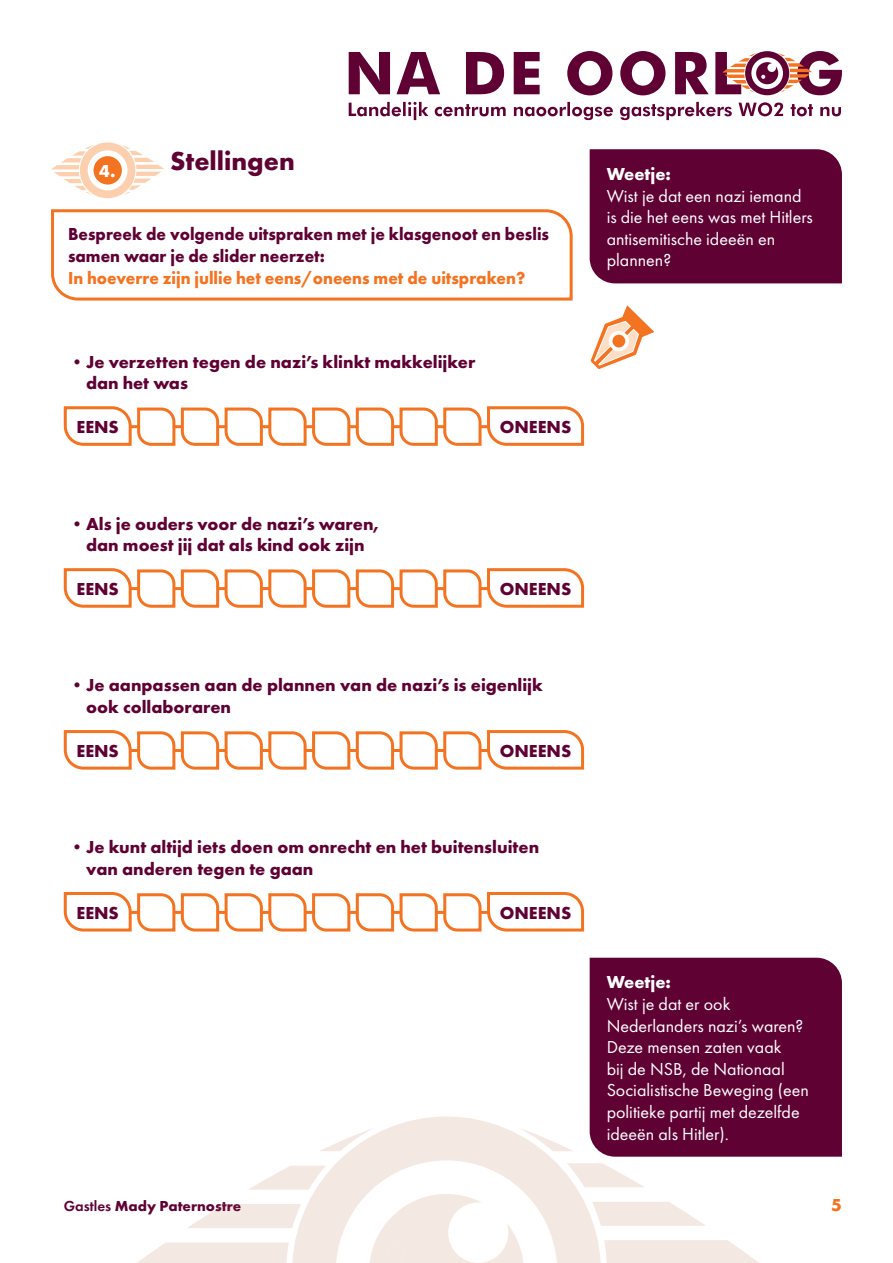
<style>
.page{position:relative;width:893px;height:1263px;background:#fff}
.page>*{position:absolute;margin:0;border:0;box-sizing:border-box;transform-origin:0 0}
.t1{font:700 27px "Futura PT";color:#600134}
.t2{font:700 18px/21.6px "Futura PT";color:#600134}
.t3{font:18px/21.6px "Futura PT";color:#fff}
.t4{font:700 18px/21.6px "Futura PT";color:#600134;scale:.94 1}
.t5{font:700 18px "Futura PT";color:#f47321;scale:.94 1}
.t6{font:700 18px "Futura PT";color:#fff}
.t7{font:700 18px "Futura PT";color:#f47321}
.t8{font:700 15px "Futura PT";color:#600134}
.s1{font-weight:600}
</style>
<div class="page">
<svg style="left:349px;top:102px;width:492px;height:18px"></svg>
<svg style="left:349px;top:51px;width:493px;height:44px"></svg>
<svg style="left:604px;top:1240px;width:155px;height:23px;background:#f4eae5"></svg>
<svg style="left:601px;top:1202px;width:105px;height:24px"></svg>
<svg style="left:601px;top:1163px;width:43px;height:24px"></svg>
<svg style="left:292px;top:1116px;width:309px;height:147px;fill:#f3e8e2"></svg>
<svg style="left:518px;top:1128px;width:56px;height:23px"></svg>
<svg style="left:370px;top:1194px;width:153px;height:69px"></svg>
<svg style="left:319px;top:1128px;width:56px;height:23px"></svg>
<svg style="left:249px;top:1165px;width:77px;height:25px"></svg>
<svg style="left:188px;top:1204px;width:113px;height:24px"></svg>
<svg style="left:137px;top:1242px;width:152px;height:21px;background:#f4eae5"></svg>
<svg style="left:51px;top:209px;width:522px;height:92px"></svg>
<svg style="left:51px;top:142px;width:113px;height:56px"></svg>
<div style="left:94px;top:156px;width:28px;height:28px;background:#f47321;border-radius:50%"></div>
<svg style="left:590px;top:305px;width:64px;height:64px"></svg>
<svg style="left:609px;top:331px;width:20px;height:20px"></svg>
<div style="left:612px;top:335px;width:13px;height:12px;background:#f47321;border-radius:50%"></div>
<div style="left:590px;top:958px;width:252px;height:199px;background:#600134"></div>
<div style="left:590px;top:149px;width:252px;height:134px;background:#600134"></div>
<svg style="left:63px;top:406px;width:522px;height:40px"></svg>
<svg style="left:63px;top:568px;width:522px;height:40px"></svg>
<svg style="left:63px;top:730px;width:522px;height:40px"></svg>
<svg style="left:63px;top:892px;width:522px;height:40px"></svg>
<h1 class="t1" style="left:99px;top:143px;width:197px"><sub>4.</sub> Stellingen</h1>
<p class="t4" style="left:68px;top:223px;width:513px">Bespreek de volgende uitspraken met je klasgenoot en beslis samen waar je de slider neerzet:</p>
<p class="t5" style="left:68px;top:266px;width:488px">In hoeverre zijn jullie het eens/oneens met de uitspraken?</p>
<p class="t2" style="left:86px;top:350px;width:391px;text-indent:-18px">• Je verzetten tegen de nazi’s klinkt makkelijker dan het was</p>
<p class="t2" style="left:77px;top:416px;width:44px">EENS</p>
<p class="t2" style="left:500px;top:416px;width:73px">ONEENS</p>
<p class="t2" style="left:68px;top:512px;width:313px;text-align:center">• Als je ouders voor de nazi’s waren, dan moest jij dat als kind ook zijn</p>
<p class="t2" style="left:77px;top:578px;width:44px">EENS</p>
<p class="t2" style="left:500px;top:578px;width:73px">ONEENS</p>
<p class="t2" style="left:86px;top:674px;width:458px;text-indent:-18px">• Je aanpassen aan de plannen van de nazi’s is eigenlijk ook collaboraren</p>
<p class="t2" style="left:77px;top:740px;width:44px">EENS</p>
<p class="t2" style="left:500px;top:740px;width:73px">ONEENS</p>
<p class="t2" style="left:86px;top:836px;width:455px;text-indent:-18px">• Je kunt altijd iets doen om onrecht en het buitensluiten van anderen tegen te gaan</p>
<p class="t2" style="left:77px;top:901px;width:44px">EENS</p>
<p class="t2" style="left:500px;top:901px;width:73px">ONEENS</p>
<p class="t6" style="left:607px;top:162px;width:66px">Weetje:</p>
<p class="t3" style="left:607px;top:185px;width:208px">Wist je dat een nazi iemand is die het eens was met Hitlers antisemitische ideeën en plannen?</p>
<p class="t6" style="left:607px;top:971px;width:66px">Weetje:</p>
<p class="t3" style="left:607px;top:993px;width:204px">Wist je dat er ook<br>Nederlanders nazi’s waren?<br>Deze mensen zaten vaak<br>bij de NSB, de Nationaal<br>Socialistische Beweging (een politieke partij met dezelfde ideeën als Hitler).</p>
<p class="t8" style="left:64px;top:1197px;width:179px"><span class="s1">Gastles</span> Mady Paternostre</p>
<p class="t7" style="left:831px;top:1193px;width:12px">5</p>
</div>
